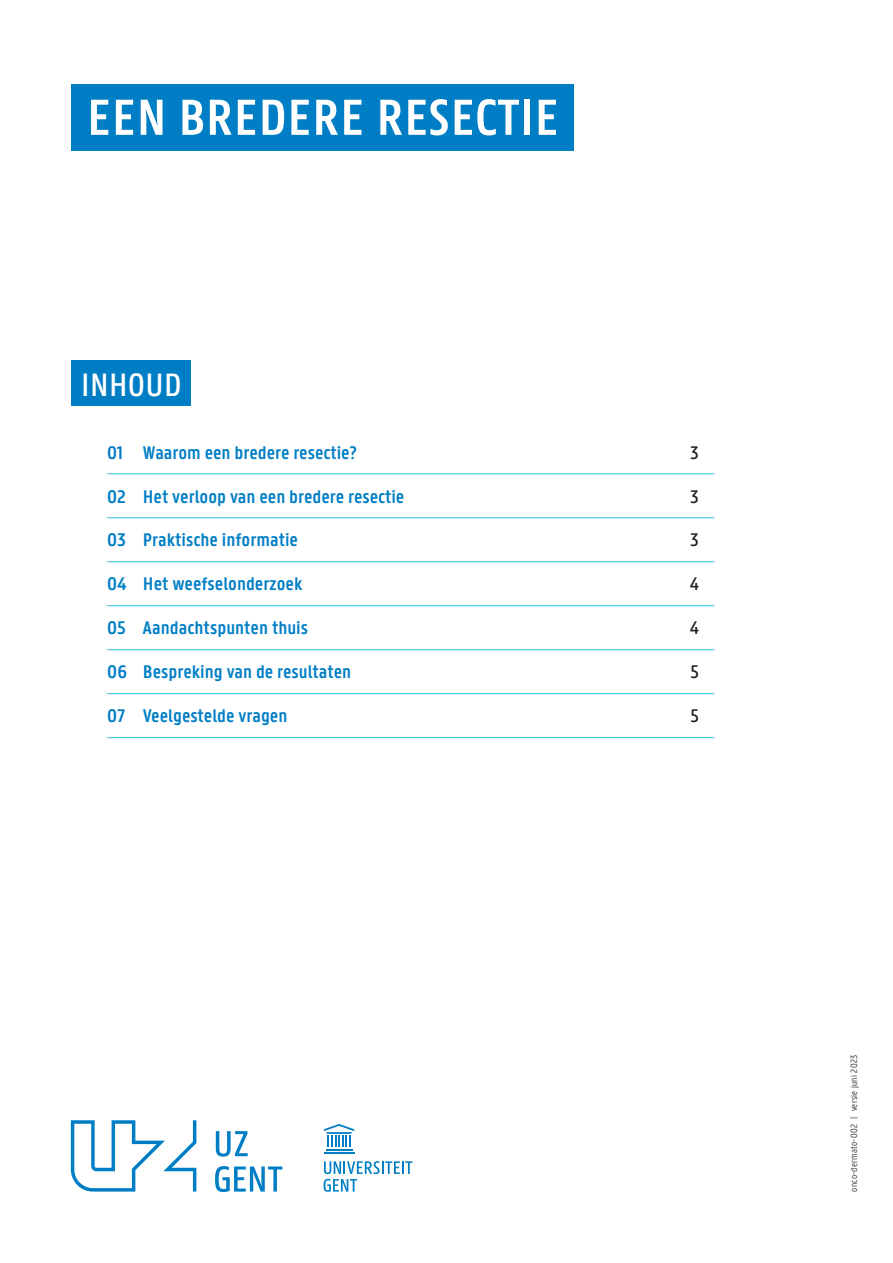
<style>
.page{position:relative;width:893px;height:1263px;background:#fff}
.page>*{position:absolute;margin:0;border:0;box-sizing:border-box;transform-origin:0 0}
.t1{font:600 54px "U Gent Panno Text";letter-spacing:.01em;color:#fff}
.t2{font:500 34.5px "U Gent Panno Text";letter-spacing:.01em;color:#fff}
.t3{font:600 19.5px "U Gent Panno Text";color:#007ec5}
.t4{font:500 19.5px "U Gent Panno Text";color:#231f20}
.t5{font:300 9.75px "U Gent Panno Text";letter-spacing:.025em;color:#231f20}
</style>
<div class="page">
<hr style="left:326px;top:1149px;width:26px;height:2px;background:#007ec5">
<hr style="left:324px;top:1152px;width:30px;height:2px;background:#007ec5">
<svg style="left:324px;top:1124px;width:30px;height:23px"></svg>
<svg style="left:324px;top:1161px;width:88px;height:31px"></svg>
<svg style="left:71px;top:1120px;width:125px;height:71px"></svg>
<svg style="left:216px;top:1131px;width:32px;height:26px"></svg>
<svg style="left:215px;top:1166px;width:67px;height:26px"></svg>
<div style="left:71px;top:84px;width:503px;height:66px;background:#007ec5"></div>
<div style="left:71px;top:360px;width:120px;height:46px;background:#007ec5"></div>
<hr style="left:107px;top:473px;width:607px;height:1px;background:#2dc0dc">
<hr style="left:107px;top:517px;width:607px;height:1px;background:#2dc0dc">
<hr style="left:107px;top:561px;width:607px;height:1px;background:#2dc0dc">
<hr style="left:107px;top:605px;width:607px;height:1px;background:#2dc0dc">
<hr style="left:107px;top:649px;width:607px;height:1px;background:#2dc0dc">
<hr style="left:107px;top:693px;width:607px;height:1px;background:#2dc0dc">
<hr style="left:107px;top:737px;width:607px;height:1px;background:#2dc0dc">
<h1 class="t1" style="left:87px;top:85px;width:473px">EEN BREDERE RESECTIE</h1>
<h2 class="t2" style="left:81px;top:364px;width:102px">INHOUD</h2>
<p class="t3" style="left:107px;top:440px;width:251px">01 Waarom een bredere resectie?</p>
<p class="t4" style="left:690px;top:440px;width:10px">3</p>
<p class="t3" style="left:107px;top:484px;width:299px">02 Het verloop van een bredere resectie</p>
<p class="t4" style="left:690px;top:484px;width:10px">3</p>
<p class="t3" style="left:107px;top:528px;width:192px">03 Praktische informatie</p>
<p class="t4" style="left:690px;top:528px;width:10px">3</p>
<p class="t3" style="left:107px;top:572px;width:197px">04 Het weefselonderzoek</p>
<p class="t4" style="left:690px;top:572px;width:11px">4</p>
<p class="t3" style="left:107px;top:616px;width:203px">05 Aandachtspunten thuis</p>
<p class="t4" style="left:690px;top:616px;width:11px">4</p>
<p class="t3" style="left:107px;top:660px;width:245px">06 Bespreking van de resultaten</p>
<p class="t4" style="left:690px;top:660px;width:10px">5</p>
<p class="t3" style="left:107px;top:704px;width:182px">07 Veelgestelde vragen</p>
<p class="t4" style="left:690px;top:704px;width:10px">5</p>
<p class="t5" style="left:848px;top:1191px;width:138px;rotate:-90deg">onco-dermato-002 | versie juni 2023</p>
</div>
